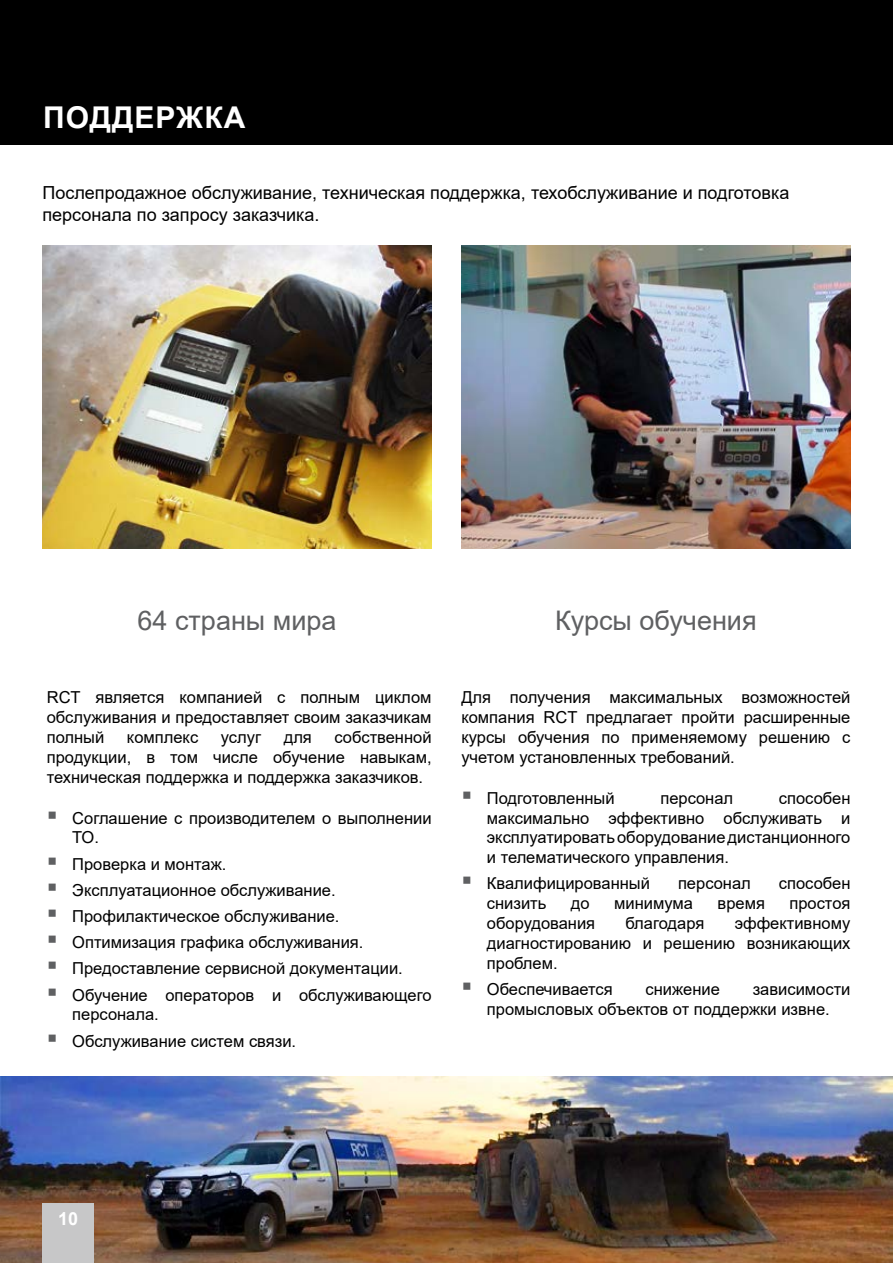
<style>
.page{position:relative;width:893px;height:1263px;background:#fff}
.page>*{position:absolute;margin:0;border:0;box-sizing:border-box;transform-origin:0 0}
.t1{font:700 30px "Arial";letter-spacing:.035em;color:#fff}
.t2{font:27px "Arial";color:#5f6062}
.t3{font:18px/21.6px "Arial";color:#000}
.t4{font:700 18px "Arial";color:#fff}
.t5{font:16.5px/19.8px "Arial";color:#000;text-align:justify}
</style>
<div class="page">
<div style="left:0;top:0;width:893px;height:144px;background:#000"></div>
<hr style="left:892px;top:0;width:1px;height:144px;background:#5f6062">
<img style="left:461px;top:245px;width:389px;height:303px">
<img style="left:0;top:1077px;width:893px;height:186px">
<img style="left:43px;top:245px;width:389px;height:303px">
<div style="left:43px;top:1203px;width:51px;height:60px;background:#c7c7c8"></div>
<h1 class="t1" style="left:43px;top:96px;width:204px">ПОДДЕРЖКА</h1>
<p class="t3" style="left:43px;top:182px;width:748px">Послепродажное обслуживание, техническая поддержка, техобслуживание и подготовка персонала по запросу заказчика.</p>
<h2 class="t2" style="left:138px;top:602px;width:200px">64 страны мира</h2>
<h2 class="t2" style="left:555px;top:602px;width:203px">Курсы обучения</h2>
<p class="t5" style="left:47px;top:688px;width:386px">RCT является компанией с полным циклом обслуживания и предоставляет своим заказчикам полный</p>
<p class="t5" style="left:47px;top:727px;width:386px;text-indent:288px">собственной продукции, в том числе обучение навыкам, техническая поддержка и поддержка заказчиков.</p>
<p class="t5" style="left:72px;top:808px;width:361px">Соглашение с производителем о выполнении<br>ТО.</p>
<p class="t5" style="left:72px;top:851px;width:361px;line-height:26.2px;text-align:left">Проверка и монтаж.<br>Эксплуатационное обслуживание.<br>Профилактическое обслуживание.<br>Оптимизация графика обслуживания.<br>Предоставление сервисной документации.<br>Обучение операторов и обслуживающего</p>
<p class="t5" style="left:72px;top:1001px;width:225px;line-height:26.2px">персонала.<br>Обслуживание систем связи.</p>
<p class="t5" style="left:127px;top:727px;width:73px">комплекс</p>
<p class="t5" style="left:221px;top:727px;width:42px">услуг</p>
<p class="t5" style="left:284px;top:727px;width:30px">для</p>
<p class="t5" style="left:461px;top:688px;width:391px">Для получения максимальных возможностей компания RCT предлагает пройти расширенные курсы обучения по применяемому решению с учетом установленных требований.</p>
<p class="t5" style="left:487px;top:788px;width:129px">Подготовленный</p>
<p class="t5" style="left:660px;top:788px;width:74px">персонал</p>
<p class="t5" style="left:487px;top:788px;width:365px;text-indent:292px">способен максимально эффективно обслуживать и эксплуатировать оборудование дистанционного и телематического управления.</p>
<p class="t5" style="left:487px;top:874px;width:165px">Квалифицированный</p>
<p class="t5" style="left:678px;top:874px;width:74px">персонал</p>
<p class="t5" style="left:779px;top:874px;width:73px">способен</p>
<p class="t5" style="left:487px;top:893px;width:61px">снизить</p>
<p class="t5" style="left:571px;top:893px;width:20px">до</p>
<p class="t5" style="left:614px;top:893px;width:81px">минимума</p>
<p class="t5" style="left:718px;top:893px;width:49px">время</p>
<p class="t5" style="left:789px;top:893px;width:63px">простоя</p>
<p class="t5" style="left:487px;top:913px;width:110px">оборудования</p>
<p class="t5" style="left:626px;top:913px;width:80px">благодаря</p>
<p class="t5" style="left:487px;top:913px;width:365px;text-indent:248px">эффективному диагностированию и решению возникающих проблем.</p>
<p class="t5" style="left:487px;top:979px;width:127px">Обеспечивается</p>
<p class="t5" style="left:646px;top:979px;width:76px">снижение</p>
<p class="t5" style="left:487px;top:979px;width:365px;text-indent:266px">зависимости промысловых объектов от поддержки извне.</p>
<p class="t4" style="left:58px;top:1206px;width:22px">10</p>
</div>
